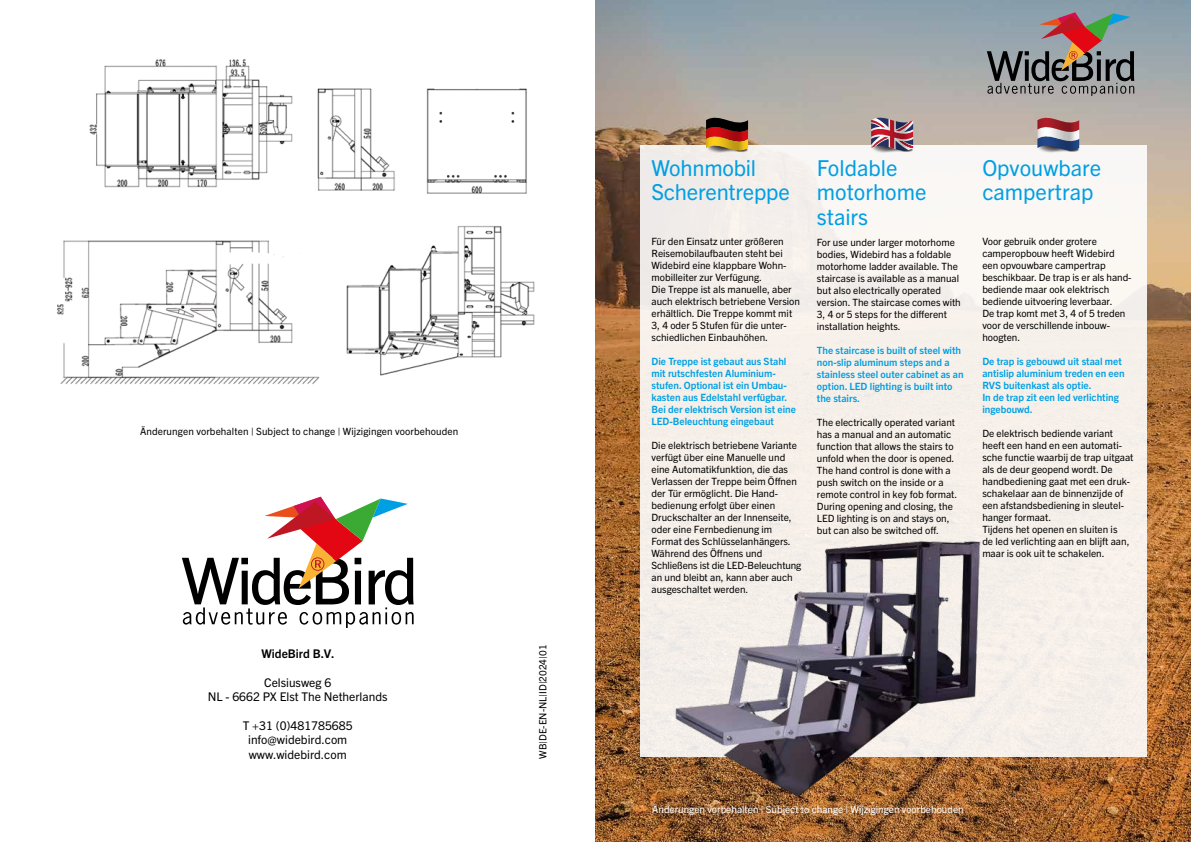
<style>
.page{position:relative;width:1191px;height:842px;background:#fff}
.page>*{position:absolute;margin:0;border:0;box-sizing:border-box;transform-origin:0 0}
.t1{font:22px/24px "Trade Gothic Next LT Pro";color:#009fe3}
.t2{font:12px/14.4px "Trade Gothic Next LT Pro";color:#000;text-align:center}
.t3{font:700 12px "Trade Gothic Next LT Pro";color:#000}
.t4{font:10px/12px "Trade Gothic Next LT Pro";color:#000}
.t5{font:700 10px/12px "Trade Gothic Next LT Pro";color:#009fe3}
.t6{font:10px "Trade Gothic Next LT Pro";color:#fff}
</style>
<div class="page">
<img style="left:595px;top:0;width:596px;height:842px">
<svg style="left:986px;top:12px;width:148px;height:84px;background:#857f80"></svg>
<svg style="left:182px;top:497px;width:231px;height:131px"></svg>
<div style="left:640px;top:145px;width:506px;height:612px;background:#f7f0eb"></div>
<svg style="left:705px;top:118px;width:43px;height:35px;background:#93572f"></svg>
<svg style="left:870px;top:118px;width:43px;height:35px;background:#a17280"></svg>
<svg style="left:1037px;top:118px;width:42px;height:35px"></svg>
<img style="left:658px;top:528px;width:366px;height:276px">
<img style="left:57px;top:59px;width:478px;height:326px">
<p class="t4" style="left:140px;top:424px;width:320px">Änderungen vorbehalten | Subject to change | Wijzigingen voorbehouden</p>
<p class="t3" style="left:261px;top:645px;width:74px">WideBird B.V.</p>
<p class="t2" style="left:208px;top:674px;width:181px">Celsiusweg 6<br>NL - 6662 PX Elst The Netherlands</p>
<p class="t2" style="left:243px;top:717px;width:111px">T +31 (0)481785685 info@widebird.com www.widebird.com</p>
<p class="t4" style="left:536px;top:759px;width:116px;rotate:-90deg">WB|DE-EN-NL|ID|2024|01</p>
<h1 class="t1" style="left:651px;top:155px;width:140px">Wohnmobil<br>Scherentreppe</h1>
<p class="t4" style="left:651px;top:235px;width:150px">Für den Einsatz unter größeren<br>Reisemobilaufbauten steht bei<br>Widebird eine klappbare Wohn&shy;mobilleiter zur Verfügung.<br>Die Treppe ist als manuelle, aber auch elektrisch betriebene Version erhältlich. Die Treppe kommt mit<br>3, 4 oder 5 Stufen für die unter&shy;schiedlichen Einbauhöhen.</p>
<p class="t5" style="left:651px;top:355px;width:146px">Die Treppe ist gebaut aus Stahl mit rutschfesten Aluminium&shy;stufen. Optional ist ein Umbau&shy;kasten aus Edelstahl verfügbar.<br>Bei der elektrisch Version ist eine<br>LED-Beleuchtung eingebaut</p>
<p class="t4" style="left:651px;top:439px;width:151px">Die elektrisch betriebene Variante verfügt über eine Manuelle und eine Automatikfunktion, die das<br>Verlassen der Treppe beim Öffnen der Tür ermöglicht. Die Hand&shy;bedienung erfolgt über einen<br>Druckschalter an der Innenseite, oder eine Fernbedienung im<br>Format des Schlüsselanhängers.<br>Während des Öffnens und<br>Schließens ist die LED-Beleuchtung an und bleibt an, kann aber auch ausgeschaltet werden.</p>
<h1 class="t1" style="left:817px;top:155px;width:111px">Foldable motorhome stairs</h1>
<p class="t4" style="left:817px;top:236px;width:145px">For use under larger motorhome bodies, Widebird has a foldable motorhome ladder available. The staircase is available as a manual but also electrically operated version. The staircase comes with<br>3, 4 or 5 steps for the different installation heights.</p>
<p class="t5" style="left:817px;top:344px;width:148px">The staircase is built of steel with non-slip aluminum steps and a stainless steel outer cabinet as an option. LED lighting is built into the stairs.</p>
<p class="t4" style="left:817px;top:416px;width:142px">The electrically operated variant has a manual and an automatic function that allows the stairs to unfold when the door is opened.<br>The hand control is done with a push switch on the inside or a remote control in key fob format.<br>During opening and closing, the<br>LED lighting is on and stays on, but can also be switched off.</p>
<h1 class="t1" style="left:982px;top:155px;width:120px">Opvouwbare campertrap</h1>
<p class="t4" style="left:982px;top:235px;width:151px">Voor gebruik onder grotere camperopbouw heeft Widebird een opvouwbare campertrap beschikbaar. De trap is er als hand&shy;bediende maar ook elektrisch bediende uitvoering leverbaar.<br>De trap komt met 3, 4 of 5 treden voor de verschillende inbouw&shy;hoogten.</p>
<p class="t5" style="left:982px;top:355px;width:144px">De trap is gebouwd uit staal met antislip aluminium treden en een<br>RVS buitenkast als optie.<br>In de trap zit een led verlichting ingebouwd.</p>
<p class="t4" style="left:982px;top:427px;width:153px">De elektrisch bediende variant heeft een hand en een automati&shy;sche functie waarbij de trap uitgaat als de deur geopend wordt. De handbediening gaat met een druk&shy;schakelaar aan de binnenzijde of een afstandsbediening in sleutel&shy;hanger formaat.<br>Tijdens het openen en sluiten is<br>de led verlichting aan en blijft aan, maar is ook uit te schakelen.</p>
<p class="t6" style="left:652px;top:802px;width:313px">Änderungen vorbehalten | Subject to change | Wijzigingen voorbehouden</p>
</div>
